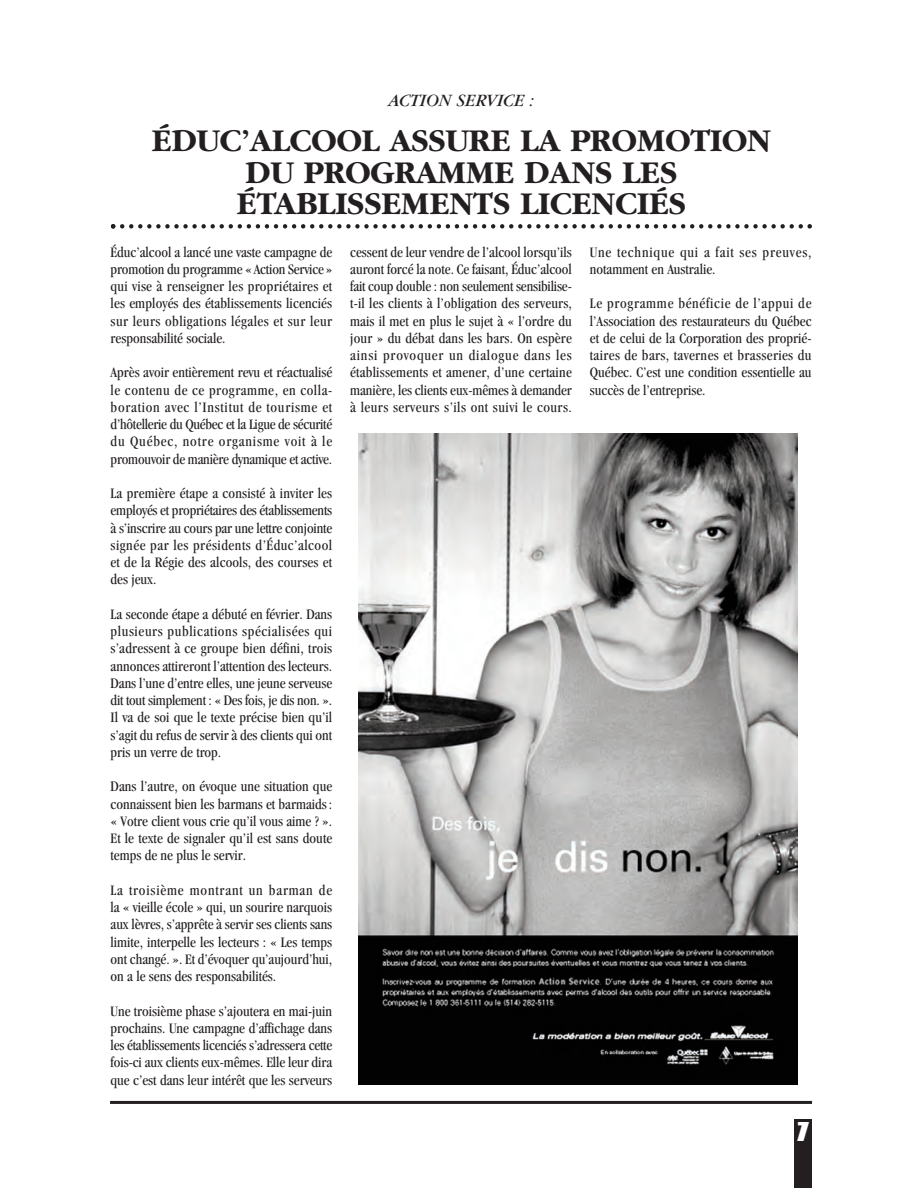
<style>
.page{position:relative;width:918px;height:1188px;background:#fff}
.page>*{position:absolute;margin:0;border:0;box-sizing:border-box;transform-origin:0 0}
.t1{font:700 33px/31.5px "Garamond";color:#231f20;text-align:center}
.t2{font:800 condensed 25.5px "Gill Sans";color:#fff}
.t3{font:italic 18px "Garamond";color:#231f20}
.t4{font:condensed 15px/17.2px "Garamond";color:#231f20;text-align:justify}
.t5{font:condensed 15px/17.2px "Garamond";letter-spacing:.055em;color:#231f20}
</style>
<div class="page">
<div style="left:794px;top:1119px;width:18px;height:69px;background:#231f20"></div>
<hr style="left:110px;top:1101px;width:702px;height:3px;background:#231f20">
<svg style="left:111px;top:224px;width:701px;height:5px"></svg>
<img style="left:359px;top:433px;width:438px;height:651px">
<p class="t3" style="left:388px;top:94px;width:147px">ACTION SERVICE :</p>
<h1 class="t1" style="left:152px;top:124px;width:621px">ÉDUC’ALCOOL ASSURE LA PROMOTION<br>DU PROGRAMME DANS LES<br>ÉTABLISSEMENTS LICENCIÉS</h1>
<p class="t4" style="left:111px;top:244px;width:223px">Éduc’alcool a lancé une vaste campagne de promotion du programme « Action Service » qui vise à renseigner les propriétaires et les employés des établissements licenciés sur leurs obligations légales et sur leur responsabilité sociale.</p>
<p class="t4" style="left:111px;top:365px;width:223px">Après avoir entièrement revu et réactualisé le contenu de ce programme, en colla&shy;boration avec l’Institut de tourisme et d’hôtellerie du Québec et la Ligue de sécurité du Québec, notre organisme voit à le promouvoir de manière dynamique et active.</p>
<p class="t4" style="left:111px;top:486px;width:223px">La première étape a consisté à inviter les employés et propriétaires des établissements à s’inscrire au cours par une lettre conjointe signée par les présidents d’Éduc’alcool et de la Régie des alcools, des courses et des jeux.</p>
<p class="t4" style="left:111px;top:607px;width:223px">La seconde étape a débuté en février. Dans plusieurs publications spécialisées qui s’adressent à ce groupe bien défini, trois annonces attireront l’attention des lecteurs.<br>Dans l’une d’entre elles, une jeune serveuse dit tout simplement : « Des fois, je dis non. ».<br>Il va de soi que le texte précise bien qu’il s’agit du refus de servir à des clients qui ont pris un verre de trop.</p>
<p class="t4" style="left:111px;top:779px;width:223px">Dans l’autre, on évoque une situation que connaissent bien les barmans et barmaids: « Votre client vous crie qu’il vous aime ? ».<br>Et le texte de signaler qu’il est sans doute temps de ne plus le servir.</p>
<p class="t4" style="left:111px;top:883px;width:223px">La troisième montrant un barman de la « vieille école » qui, un sourire narquois aux lèvres, s’apprête à servir ses clients sans limite, interpelle les lecteurs : « Les temps ont changé. ». Et d’évoquer qu’aujourd’hui, on a le sens des responsabilités.</p>
<p class="t4" style="left:111px;top:1003px;width:223px">Une troisième phase s’ajoutera en mai-juin prochains. Une campagne d’affichage dans les établissements licenciés s’adressera cette fois-ci aux clients eux-mêmes. Elle leur dira que c’est dans leur intérêt que les serveurs</p>
<p class="t4" style="left:350px;top:244px;width:223px">cessent de leur vendre de l’alcool lorsqu’ils auront forcé la note. Ce faisant, Éduc’alcool fait coup double : non seulement sensibilise&shy;t-il les clients à l’obligation des serveurs, mais il met en plus le sujet à « l’ordre du jour » du débat dans les bars. On espère ainsi provoquer un dialogue dans les établissements et amener, d’une certaine manière, les clients eux-mêmes à demander à leurs serveurs s’ils ont suivi le cours.</p>
<p class="t5" style="left:590px;top:244px;width:223px">Une technique qui a fait ses preuves, notamment en Australie.</p>
<p class="t4" style="left:590px;top:296px;width:223px">Le programme bénéficie de l’appui de l’Association des restaurateurs du Québec et de celui de la Corporation des proprié&shy;taires de bars, tavernes et brasseries du Québec. C’est une condition essentielle au succès de l’entreprise.</p>
<h2 class="t2" style="left:796px;top:1122px;width:16px">7</h2>
</div>
